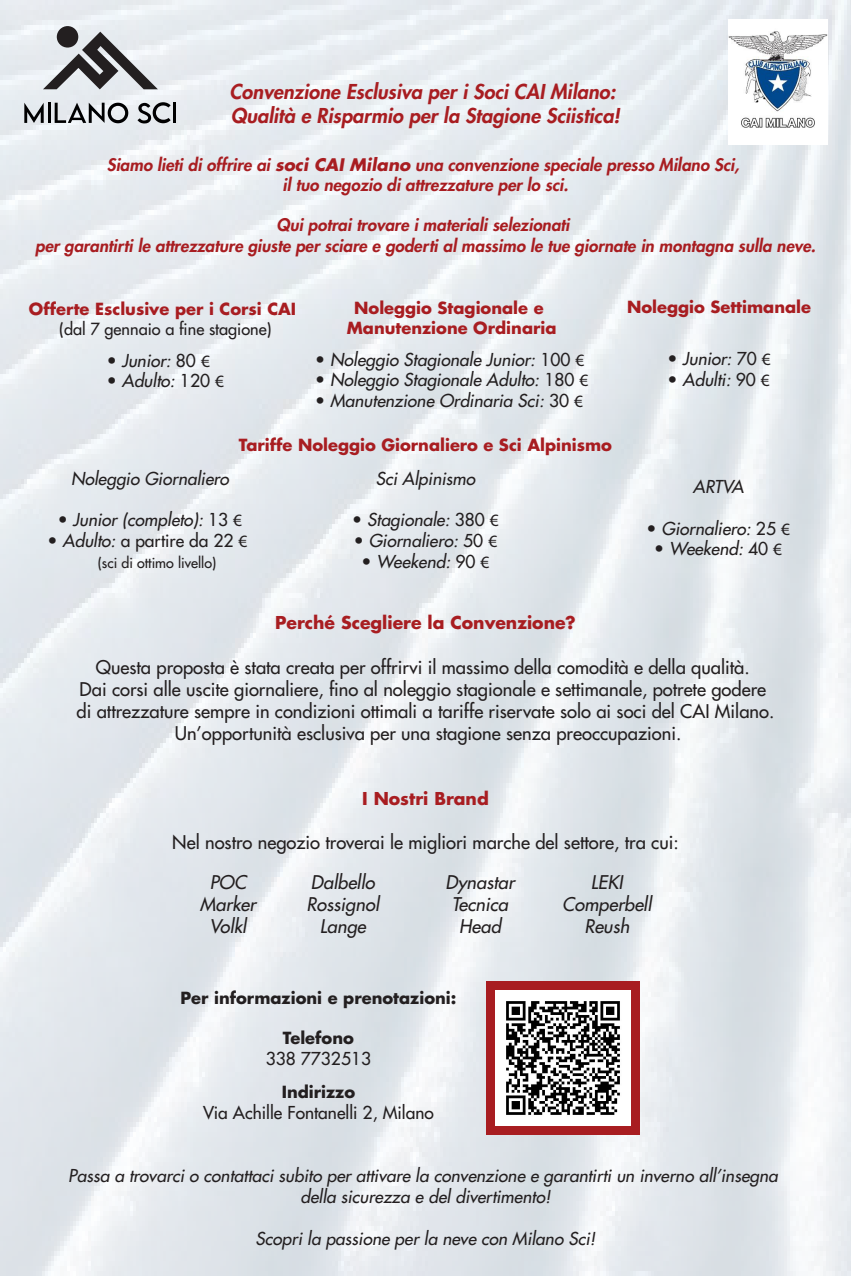
<style>
.page{position:relative;width:851px;height:1276px;background:#fff}
.page>*{position:absolute;margin:0;border:0;box-sizing:border-box;transform-origin:0 0}
.t1{font:italic 800 19.95px/23.9px "Futura CE";color:#a81d21}
.t2{font:500 18.38px/22px "Futura CE";color:#231f20;text-align:center}
.t3{font:italic 18.38px/22px "Futura CE";color:#231f20;text-align:center}
.t4{font:italic 17.33px/20.9px "Futura CE";color:#231f20;text-align:center}
.t5{font:500 17.33px "Futura CE";color:#231f20}
.t6{font:700 17.25px "Futura";color:#a81d21}
.t7{font:italic 800 16.88px/20.2px "Futura CE";color:#a81d21;text-align:center}
.t8{font:700 16.27px/19.6px "Futura";color:#a81d21;text-align:center}
.t9{font:700 16.27px "Futura";color:#231f20}
.t10{font:500 16.27px "Futura CE";color:#231f20}
.t11{font:500 14.25px "Futura CE";color:#231f20}
.s1{font-weight:700}
.s2{font-weight:500;font-style:normal}
.s3{font-family:"Myriad Pro";font-style:normal}
.s4{font-weight:400;font-style:italic}
.s5{font-family:"Myriad Pro";font-weight:400}
</style>
<div class="page">
<img style="left:0;top:0;width:850px;height:1276px">
<div style="left:486px;top:981px;width:154px;height:154px;background:#a81d21"></div>
<img style="left:495px;top:990px;width:135px;height:135px">
<svg style="left:24px;top:103px;width:20px;height:20px"></svg>
<hr style="left:48px;top:103px;width:3px;height:20px;background:#000001">
<svg style="left:55px;top:103px;width:73px;height:20px"></svg>
<hr style="left:173px;top:103px;width:3px;height:20px;background:#000001">
<svg style="left:137px;top:102px;width:34px;height:22px"></svg>
<svg style="left:43px;top:32px;width:115px;height:57px"></svg>
<div style="left:57px;top:26px;width:21px;height:22px;background:#231f20;border-radius:50%"></div>
<img style="left:728px;top:20px;width:99px;height:124px">
<p class="t1" style="left:229px;top:79px;width:392px">Convenzione Esclusiva per i Soci CAI Milano:<br>Qualità e Risparmio per la Stagione Sciistica!</p>
<p class="t7" style="left:107px;top:153px;width:634px">Siamo lieti di offrire ai <span class="s1">soci CAI Milano</span> una convenzione speciale presso Milano Sci, il tuo negozio di attrezzature per lo sci.</p>
<p class="t7" style="left:35px;top:214px;width:782px">Qui potrai trovare i materiali selezionati<br>per garantirti le attrezzature giuste per sciare e goderti al massimo le tue giornate in montagna sulla neve.</p>
<p class="t8" style="left:29px;top:299px;width:269px">Offerte Esclusive per i Corsi CAI</p>
<p class="t10" style="left:59px;top:317px;width:214px">(dal 7 gennaio a fine stagione)</p>
<p class="t4" style="left:107px;top:349px;width:105px"><span class="s2">•</span> Junior: <span class="s2">80</span> <span class="s3">€</span></p>
<p class="t4" style="left:107px;top:370px;width:119px"><span class="s2">•</span> Adulto: <span class="s2">120</span> <span class="s3">€</span></p>
<p class="t8" style="left:347px;top:298px;width:211px">Noleggio Stagionale e<br>Manutenzione Ordinaria</p>
<p class="t8" style="left:627px;top:297px;width:185px">Noleggio Settimanale</p>
<p class="t4" style="left:315px;top:348px;width:271px"><span class="s2">•</span> Noleggio Stagionale Junior: <span class="s2">100</span> <span class="s3">€</span></p>
<p class="t4" style="left:315px;top:369px;width:275px"><span class="s2">•</span> Noleggio Stagionale Adulto: <span class="s2">180</span> <span class="s3">€</span></p>
<p class="t4" style="left:315px;top:390px;width:269px"><span class="s2">•</span> Manutenzione Ordinaria Sci: <span class="s2">30</span> <span class="s3">€</span></p>
<p class="t4" style="left:667px;top:347px;width:105px"><span class="s2">•</span> Junior: <span class="s2">70</span> <span class="s3">€</span></p>
<p class="t4" style="left:667px;top:368px;width:104px"><span class="s2">•</span> Adulti: <span class="s2">90</span> <span class="s3">€</span></p>
<p class="t8" style="left:239px;top:435px;width:374px">Tariffe Noleggio Giornaliero e Sci Alpinismo</p>
<p class="t4" style="left:71px;top:467px;width:159px">Noleggio Giornaliero</p>
<p class="t4" style="left:58px;top:509px;width:186px"><span class="s2">•</span> Junior (completo): <span class="s2">13</span> <span class="s3">€</span></p>
<p class="t5" style="left:47px;top:528px;width:201px">• <span class="s4">Adulto:</span> a partire da 22 <span class="s5">€</span></p>
<p class="t11" style="left:98px;top:552px;width:120px">(sci di ottimo livello)</p>
<p class="t4" style="left:376px;top:467px;width:101px">Sci Alpinismo</p>
<p class="t4" style="left:352px;top:509px;width:148px"><span class="s2">•</span> Stagionale: <span class="s2">380</span> <span class="s3">€</span></p>
<p class="t4" style="left:353px;top:529px;width:145px"><span class="s2">•</span> Giornaliero: <span class="s2">50</span> <span class="s3">€</span></p>
<p class="t4" style="left:361px;top:550px;width:129px"><span class="s2">•</span> Weekend: <span class="s2">90</span> <span class="s3">€</span></p>
<p class="t4" style="left:692px;top:475px;width:52px">ARTVA</p>
<p class="t4" style="left:646px;top:517px;width:145px"><span class="s2">•</span> Giornaliero: <span class="s2">25</span> <span class="s3">€</span></p>
<p class="t4" style="left:654px;top:538px;width:129px"><span class="s2">•</span> Weekend: <span class="s2">40</span> <span class="s3">€</span></p>
<p class="t6" style="left:275px;top:611px;width:302px">Perché Scegliere la Convenzione?</p>
<p class="t2" style="left:77px;top:655px;width:699px">Questa proposta è stata creata per offrirvi il massimo della comodità e della qualità.<br>Dai corsi alle uscite giornaliere, fino al noleggio stagionale e settimanale, potrete godere di attrezzature sempre in condizioni ottimali a tariffe riservate solo ai soci del CAI Milano.<br>Un’opportunità esclusiva per una stagione senza preoccupazioni.</p>
<p class="t6" style="left:362px;top:786px;width:128px">I Nostri Brand</p>
<p class="t2" style="left:172px;top:830px;width:508px">Nel nostro negozio troverai le migliori marche del settore, tra cui:</p>
<p class="t3" style="left:306px;top:870px;width:74px">Dalbello<br>Rossignol<br>Lange</p>
<p class="t3" style="left:562px;top:870px;width:91px">LEKI<br>Comperbell<br>Reush</p>
<p class="t3" style="left:200px;top:870px;width:58px">POC<br>Marker<br>Volkl</p>
<p class="t3" style="left:445px;top:870px;width:71px">Dynastar<br>Tecnica<br>Head</p>
<p class="t9" style="left:180px;top:987px;width:277px">Per informazioni e prenotazioni:</p>
<p class="t9" style="left:283px;top:1027px;width:72px">Telefono</p>
<p class="t5" style="left:266px;top:1046px;width:107px">338 7732513</p>
<p class="t9" style="left:282px;top:1081px;width:75px">Indirizzo</p>
<p class="t5" style="left:203px;top:1100px;width:232px">Via Achille Fontanelli 2, Milano</p>
<p class="t4" style="left:68px;top:1164px;width:711px">Passa a trovarci o contattaci subito per attivare la convenzione e garantirti un inverno all’insegna della sicurezza e del divertimento!</p>
<p class="t4" style="left:255px;top:1227px;width:341px">Scopri la passione per la neve con Milano Sci!</p>
</div>
